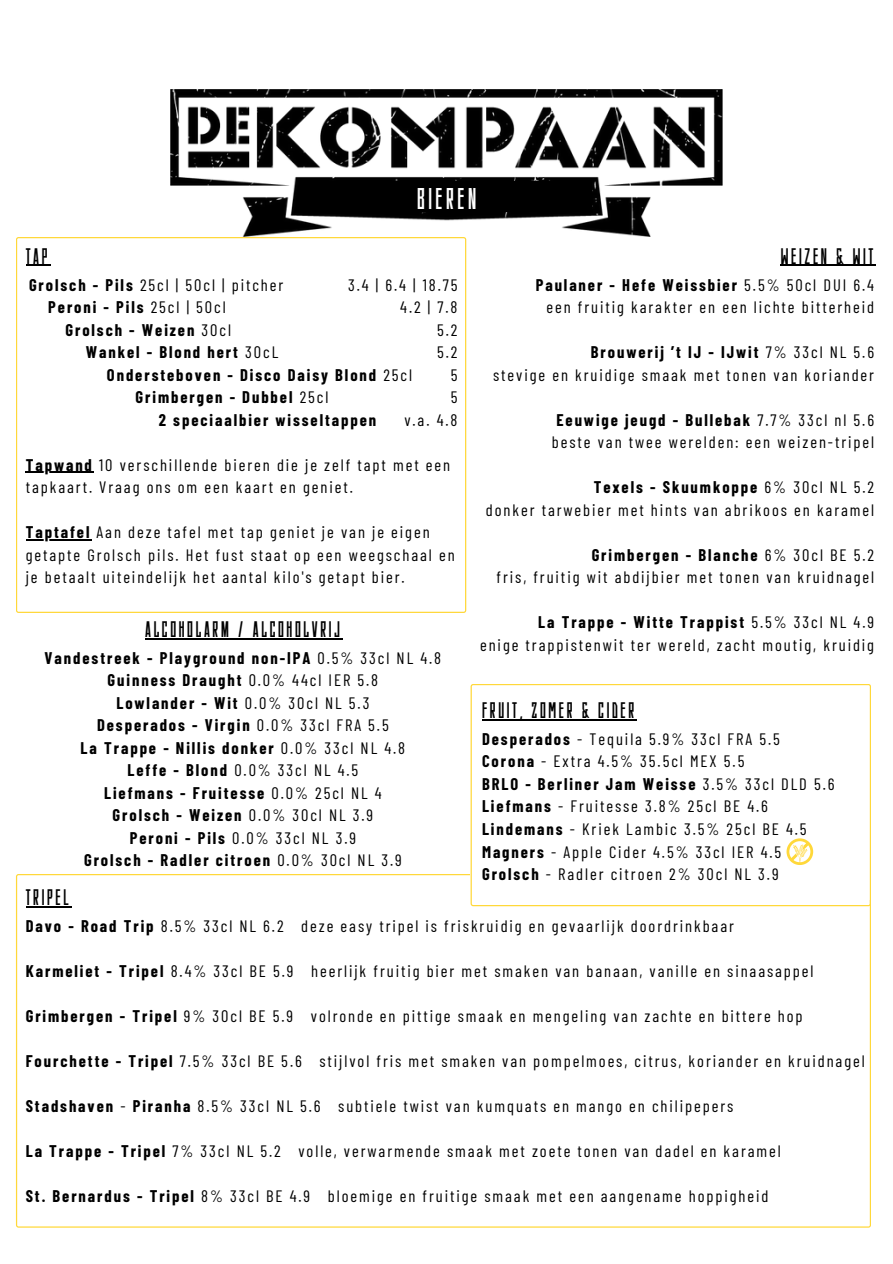
<style>
.page{position:relative;width:893px;height:1264px;background:#fff}
.page>*{position:absolute;margin:0;border:0;box-sizing:border-box;transform-origin:0 0}
.t1{font:30px "ST Agitaciya";letter-spacing:.115em;color:#fff}
.t2{font:22.5px "ST Agitaciya";letter-spacing:.115em;color:#000}
.t3{font:16.5px/22.5px "Barlow Condensed";letter-spacing:.115em;color:#000}
.t4{font:700 16.5px "Barlow Condensed";letter-spacing:.115em;color:#000}
.s1{font-weight:700}
.s2{font-weight:400}
</style>
<div class="page">
<img style="left:171px;top:89px;width:551px;height:148px">
<svg style="left:16px;top:237px;width:450px;height:376px"></svg>
<svg style="left:16px;top:874px;width:854px;height:353px"></svg>
<hr style="left:26px;top:906px;width:45px;height:1px;background:#000">
<svg style="left:470px;top:684px;width:400px;height:222px"></svg>
<hr style="left:482px;top:719px;width:155px;height:1px;background:#000">
<div style="left:303px;top:181px;width:288px;height:31px;background:#000"></div>
<svg style="left:786px;top:838px;width:27px;height:27px"></svg>
<hr style="left:780px;top:265px;width:96px;height:1px;background:#000">
<svg style="left:26px;top:265px;width:24px;height:1px"></svg>
<hr style="left:26px;top:472px;width:68px;height:1px;background:#000">
<hr style="left:26px;top:539px;width:65px;height:1px;background:#000">
<hr style="left:145px;top:638px;width:197px;height:1px;background:#000">
<p class="t1" style="left:417px;top:181px;width:61px">BIEREN</p>
<p class="t2" style="left:26px;top:242px;width:23px">TAP</p>
<p class="t3" style="left:29px;top:273px;width:256px"><span class="s1">Grolsch - Pils</span> 25cl | 50cl | pitcher</p>
<p class="t3" style="left:348px;top:273px;width:111px">3.4 | 6.4 | 18.75</p>
<p class="t4" style="left:48px;top:296px;width:179px">Peroni - Pils <span class="s2">25cl | 50cl</span></p>
<p class="t3" style="left:400px;top:295px;width:59px">4.2 | 7.8</p>
<p class="t4" style="left:65px;top:319px;width:167px">Grolsch - Weizen <span class="s2">30cl</span></p>
<p class="t3" style="left:437px;top:318px;width:22px">5.2</p>
<p class="t4" style="left:86px;top:341px;width:194px">Wankel - Blond hert <span class="s2">30cL</span></p>
<p class="t3" style="left:437px;top:340px;width:22px">5.2</p>
<p class="t4" style="left:107px;top:364px;width:307px">Ondersteboven - Disco Daisy Blond <span class="s2">25cl</span></p>
<p class="t3" style="left:450px;top:363px;width:8px">5</p>
<p class="t4" style="left:136px;top:386px;width:194px">Grimbergen - Dubbel <span class="s2">25cl</span></p>
<p class="t3" style="left:450px;top:385px;width:8px">5</p>
<p class="t4" style="left:159px;top:409px;width:219px">2 speciaalbier wisseltappen</p>
<p class="t3" style="left:404px;top:408px;width:55px">v.a. 4.8</p>
<p class="t3" style="left:26px;top:453px;width:426px"><span class="s1">Tapwand</span> 10 verschillende bieren die je zelf tapt met een tapkaart. Vraag ons om een kaart en geniet.</p>
<p class="t3" style="left:26px;top:520px;width:430px"><span class="s1">Taptafel</span> Aan deze tafel met tap geniet je van je eigen getapte Grolsch pils. Het fust staat op een weegschaal en je betaalt uiteindelijk het aantal kilo's getapt bier.</p>
<p class="t2" style="left:145px;top:616px;width:196px">ALCOHOLARM / ALCOHOLVRIJ</p>
<p class="t4" style="left:45px;top:647px;width:398px">Vandestreek - Playground non-IPA <span class="s2">0.5% 33cl NL 4.8</span></p>
<p class="t4" style="left:108px;top:670px;width:272px">Guinness Draught <span class="s2">0.0% 44cl IER 5.8</span></p>
<p class="t4" style="left:116px;top:692px;width:254px">Lowlander - Wit <span class="s2">0.0% 30cl NL 5.3</span></p>
<p class="t4" style="left:97px;top:715px;width:293px">Desperados - Virgin <span class="s2">0.0% 33cl FRA 5.5</span></p>
<p class="t4" style="left:81px;top:737px;width:326px">La Trappe - Nillis donker <span class="s2">0.0% 33cl NL 4.8</span></p>
<p class="t3" style="left:127px;top:758px;width:232px"><span class="s1">Leffe - Blond</span> 0.0% 33cl NL 4.5</p>
<p class="t4" style="left:104px;top:782px;width:279px">Liefmans - Fruitesse <span class="s2">0.0% 25cl NL 4</span></p>
<p class="t4" style="left:113px;top:805px;width:262px">Grolsch - Weizen <span class="s2">0.0% 30cl NL 3.9</span></p>
<p class="t3" style="left:130px;top:826px;width:228px"><span class="s1">Peroni - Pils</span> 0.0% 33cl NL 3.9</p>
<p class="t4" style="left:84px;top:850px;width:319px">Grolsch - Radler citroen <span class="s2">0.0% 30cl NL 3.9</span></p>
<p class="t2" style="left:780px;top:242px;width:94px">WEIZEN &amp; WIT</p>
<p class="t4" style="left:535px;top:274px;width:340px">Paulaner - Hefe Weissbier <span class="s2">5.5% 50cl DUI 6.4</span></p>
<p class="t3" style="left:546px;top:295px;width:329px">een fruitig karakter en een lichte bitterheid</p>
<p class="t4" style="left:591px;top:341px;width:285px">Brouwerij ’t IJ - IJwit <span class="s2">7% 33cl NL 5.6</span></p>
<p class="t3" style="left:493px;top:363px;width:382px">stevige en kruidige smaak met tonen van koriander</p>
<p class="t4" style="left:556px;top:409px;width:319px">Eeuwige jeugd - Bullebak <span class="s2">7.7% 33cl nl 5.6</span></p>
<p class="t3" style="left:552px;top:430px;width:324px">beste van twee werelden: een weizen-tripel</p>
<p class="t4" style="left:593px;top:476px;width:282px">Texels - Skuumkoppe <span class="s2">6% 30cl NL 5.2</span></p>
<p class="t3" style="left:486px;top:498px;width:390px">donker tarwebier met hints van abrikoos en karamel</p>
<p class="t4" style="left:591px;top:544px;width:284px">Grimbergen - Blanche <span class="s2">6% 30cl BE 5.2</span></p>
<p class="t3" style="left:496px;top:565px;width:379px">fris, fruitig wit abdijbier met tonen van kruidnagel</p>
<p class="t4" style="left:538px;top:611px;width:337px">La Trappe - Witte Trappist <span class="s2">5.5% 33cl NL 4.9</span></p>
<p class="t3" style="left:480px;top:633px;width:395px">enige trappistenwit ter wereld, zacht moutig, kruidig</p>
<p class="t2" style="left:482px;top:697px;width:154px">FRUIT, ZOMER &amp; CIDER</p>
<p class="t3" style="left:482px;top:727px;width:299px"><span class="s1">Desperados</span> - Tequila 5.9% 33cl FRA 5.5</p>
<p class="t3" style="left:482px;top:749px;width:264px"><span class="s1">Corona</span> - Extra 4.5% 35.5cl MEX 5.5</p>
<p class="t4" style="left:482px;top:773px;width:354px">BRLO - Berliner Jam Weisse <span class="s2">3.5% 33cl DLD 5.6</span></p>
<p class="t3" style="left:482px;top:794px;width:287px"><span class="s1">Liefmans</span> - Fruitesse 3.8% 25cl BE 4.6</p>
<p class="t3" style="left:482px;top:817px;width:326px"><span class="s1">Lindemans</span> - Kriek Lambic 3.5% 25cl BE 4.5</p>
<p class="t3" style="left:482px;top:839px;width:301px"><span class="s1">Magners</span> - Apple Cider 4.5% 33cl IER 4.5</p>
<p class="t3" style="left:482px;top:862px;width:298px"><span class="s1">Grolsch</span> - Radler citroen 2% 30cl NL 3.9</p>
<h1 class="t2" style="left:26px;top:884px;width:45px">TRIPEL</h1>
<p class="t3" style="left:26px;top:914px;width:709px"><span class="s1">Davo - Road Trip</span> 8.5% 33cl NL 6.2 deze easy tripel is friskruidig en gevaarlijk doordrinkbaar</p>
<p class="t3" style="left:26px;top:959px;width:789px"><span class="s1">Karmeliet - Tripel</span> 8.4% 33cl BE 5.9 heerlijk fruitig bier met smaken van banaan, vanille en sinaasappel</p>
<p class="t3" style="left:26px;top:1004px;width:778px"><span class="s1">Grimbergen - Tripel</span> 9% 30cl BE 5.9 volronde en pittige smaak en mengeling van zachte en bittere hop</p>
<p class="t3" style="left:26px;top:1049px;width:840px"><span class="s1">Fourchette - Tripel</span> 7.5% 33cl BE 5.6 stijlvol fris met smaken van pompelmoes, citrus, koriander en kruidnagel</p>
<p class="t3" style="left:26px;top:1094px;width:709px"><span class="s1">Stadshaven</span> - <span class="s1">Piranha</span> 8.5% 33cl NL 5.6 subtiele twist van kumquats en mango en chilipepers</p>
<p class="t3" style="left:26px;top:1139px;width:756px"><span class="s1">La Trappe - Tripel</span> 7% 33cl NL 5.2 volle, verwarmende smaak met zoete tonen van dadel en karamel</p>
<p class="t3" style="left:26px;top:1184px;width:744px"><span class="s1">St. Bernardus - Tripel</span> 8% 33cl BE 4.9 bloemige en fruitige smaak met een aangename hoppigheid</p>
</div>
